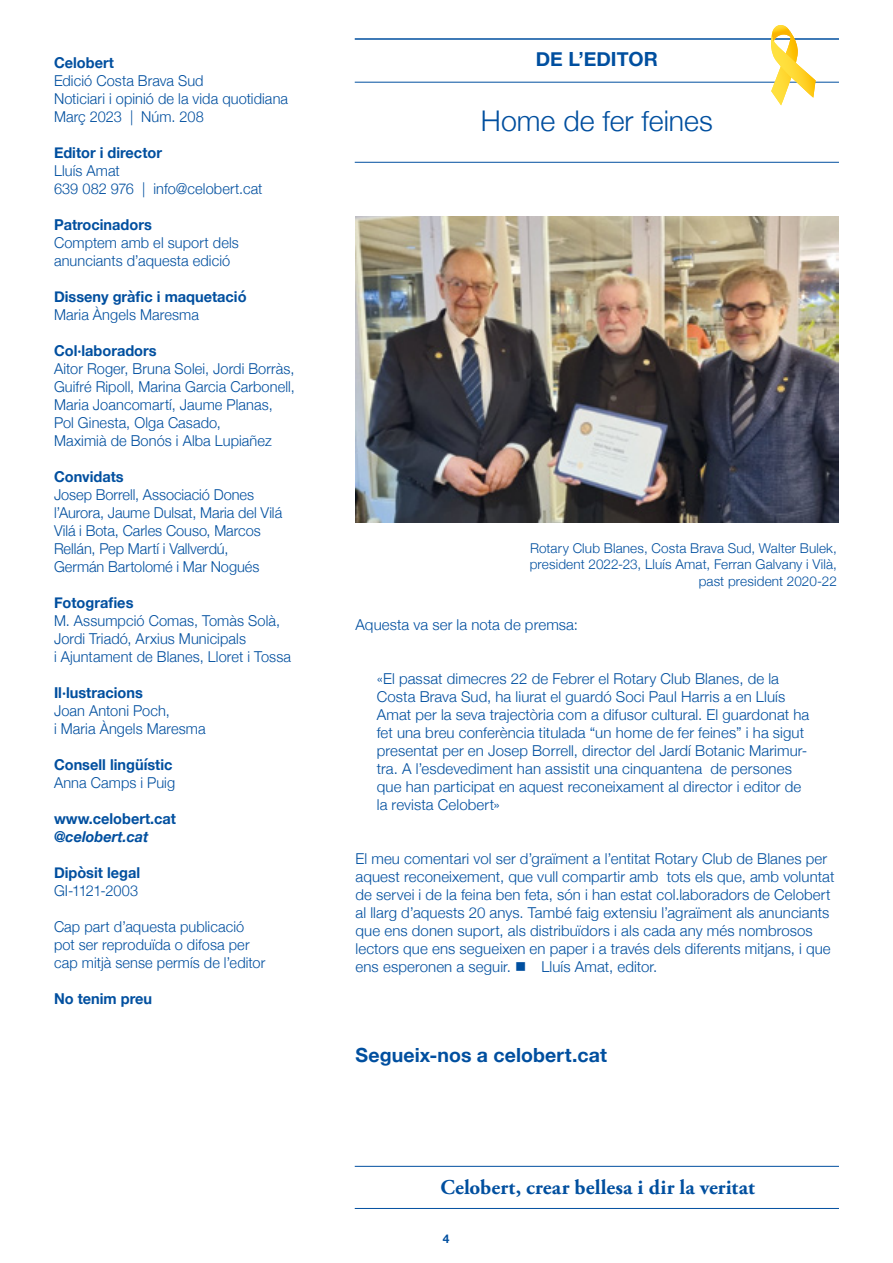
<style>
.page{position:relative;width:893px;height:1263px;background:#fff}
.page>*{position:absolute;margin:0;border:0;box-sizing:border-box;transform-origin:0 0}
.t1{font:300 28.5px "Helvetica Neue";color:#004f9f}
.t2{font:700 21px "Adobe Garamond Pro";letter-spacing:.005em;color:#004f9f}
.t3{font:700 19.5px "Helvetica Neue";letter-spacing:.005em;color:#004f9f}
.t4{font:300 15px/18px "Helvetica Neue";letter-spacing:.005em;color:#004f9f}
.t5{font:700 15px "Helvetica Neue";color:#004f9f}
.t6{font:italic 700 15px "Helvetica Neue";color:#004f9f}
.t7{font:300 13.5px/16.2px "Helvetica Neue";letter-spacing:.01em;color:#004f9f;text-align:right}
.t8{font:700 12px "Helvetica Neue";color:#004f9f}
</style>
<div class="page">
<hr style="left:355px;top:38px;width:484px;height:2px;background:#004f9f">
<hr style="left:355px;top:82px;width:484px;height:1px;background:#004f9f">
<hr style="left:355px;top:162px;width:484px;height:1px;background:#004f9f">
<svg style="left:768px;top:25px;width:48px;height:80px"></svg>
<hr style="left:355px;top:1166px;width:484px;height:1px;background:#004f9f">
<hr style="left:355px;top:1208px;width:484px;height:1px;background:#004f9f">
<img style="left:355px;top:216px;width:483px;height:306px">
<p class="t5" style="left:54px;top:51px;width:61px">Celobert</p>
<p class="t4" style="left:54px;top:71px;width:236px">Edició Costa Brava Sud<br>Noticiari i opinió de la vida quotidiana<br>Març 2023 | Núm. 208</p>
<p class="t5" style="left:54px;top:141px;width:110px">Editor i director</p>
<p class="t4" style="left:54px;top:161px;width:210px">Lluís Amat<br>639 082 976 | info@celobert.cat</p>
<p class="t5" style="left:54px;top:213px;width:99px">Patrocinadors</p>
<p class="t4" style="left:54px;top:233px;width:186px">Comptem amb el suport dels anunciants d’aquesta edició</p>
<p class="t5" style="left:54px;top:285px;width:194px">Disseny gràfic i maquetació</p>
<p class="t4" style="left:54px;top:305px;width:146px">Maria Àngels Maresma</p>
<p class="t5" style="left:54px;top:339px;width:104px">Col·laboradors</p>
<p class="t4" style="left:54px;top:359px;width:242px">Aitor Roger, Bruna Solei, Jordi Borràs, Guifré Ripoll, Marina Garcia Carbonell, Maria Joancomartí, Jaume Planas, Pol Ginesta, Olga Casado,<br>Maximià de Bonós i Alba Lupiañez</p>
<p class="t5" style="left:54px;top:465px;width:71px">Convidats</p>
<p class="t4" style="left:54px;top:485px;width:230px">Josep Borrell, Associació Dones l’Aurora, Jaume Dulsat, Maria del Vilá Vilá i Bota, Carles Couso, Marcos Rellán, Pep Martí i Vallverdú, Germán Bartolomé i Mar Nogués</p>
<p class="t5" style="left:54px;top:591px;width:81px">Fotografies</p>
<p class="t4" style="left:54px;top:611px;width:239px">M. Assumpció Comas, Tomàs Solà,<br>Jordi Triadó, Arxius Municipals<br>i Ajuntament de Blanes, Lloret i Tossa</p>
<p class="t5" style="left:54px;top:681px;width:90px">Il·lustracions</p>
<p class="t4" style="left:54px;top:701px;width:153px">Joan Antoni Poch,<br>i Maria Àngels Maresma</p>
<p class="t5" style="left:54px;top:753px;width:120px">Consell lingüístic</p>
<p class="t4" style="left:54px;top:773px;width:123px">Anna Camps i Puig</p>
<p class="t5" style="left:54px;top:807px;width:124px">www.celobert.cat</p>
<p class="t6" style="left:54px;top:825px;width:96px">@celobert.cat</p>
<p class="t5" style="left:54px;top:861px;width:88px">Dipòsit legal</p>
<p class="t4" style="left:54px;top:881px;width:86px">GI-1121-2003</p>
<p class="t4" style="left:54px;top:917px;width:213px">Cap part d’aquesta publicació pot ser reproduïda o difosa per cap mitjà sense permís de l’editor</p>
<p class="t5" style="left:54px;top:987px;width:100px">No tenim preu</p>
<h3 class="t3" style="left:536px;top:44px;width:124px">DE L’EDITOR</h3>
<h1 class="t1" style="left:481px;top:98px;width:233px">Home de fer feines</h1>
<p class="t7" style="left:530px;top:539px;width:309px">Rotary Club Blanes, Costa Brava Sud, Walter Bulek, president 2022-23, Lluís Amat, Ferran Galvany i Vilà, past president 2020-22</p>
<p class="t4" style="left:356px;top:615px;width:224px">Aquesta va ser la nota de premsa:</p>
<p class="t4" style="left:377px;top:669px;width:434px">«El passat dimecres 22 de Febrer el Rotary Club Blanes, de la Costa Brava Sud, ha liurat el guardó Soci Paul Harris a en Lluís Amat per la seva trajectòria com a difusor cultural. El guardonat ha fet una breu conferència titulada “un home de fer feines” i ha sigut presentat per en Josep Borrell, director del Jardí Botanic Marimur&shy;tra. A l’esdevediment han assistit una cinquantena de persones que han participat en aquest reconeixament al director i editor de la revista Celobert»</p>
<p class="t4" style="left:356px;top:849px;width:480px">El meu comentari vol ser d’graïment a l’entitat Rotary Club de Blanes per aquest reconeixement, que vull compartir amb tots els que, amb voluntat de servei i de la feina ben feta, són i han estat col.laboradors de Celobert al llarg d’aquests 20 anys. També faig extensiu l’agraïment als anunciants que ens donen suport, als distribuïdors i als cada any més nombrosos lectors que ens segueixen en paper i a través dels diferents mitjans, i que ens esperonen a seguir. ■ Lluís Amat, editor.</p>
<h3 class="t3" style="left:356px;top:1040px;width:253px">Segueix-nos a celobert.cat</h3>
<h2 class="t2" style="left:440px;top:1175px;width:316px">Celobert, crear bellesa i dir la veritat</h2>
<p class="t8" style="left:443px;top:1229px;width:8px">4</p>
</div>
